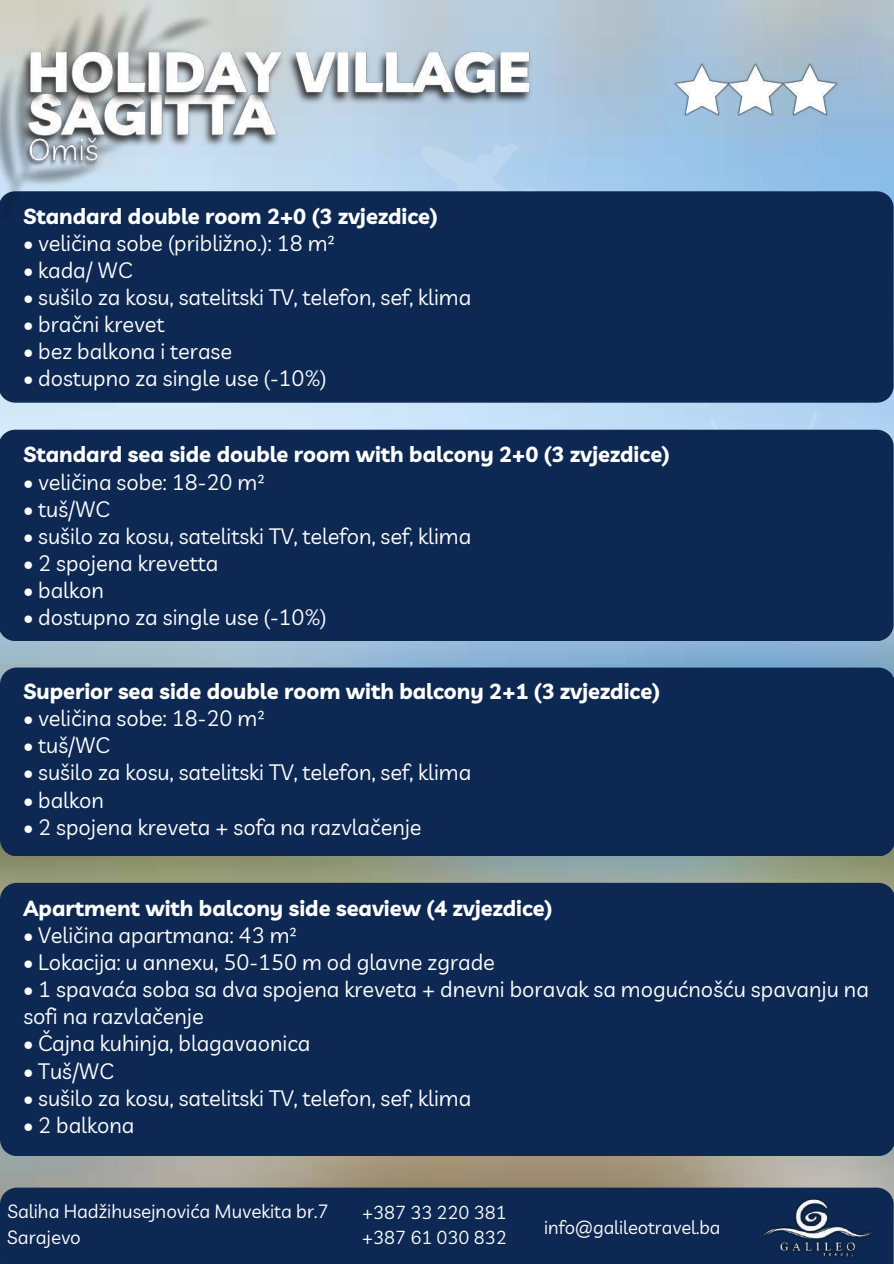
<style>
.page{position:relative;width:894px;height:1264px;background:#fff}
.page>*{position:absolute;margin:0;border:0;box-sizing:border-box;transform-origin:0 0}
.t1{font:21.75px/27px "Livvic";color:#fff}
.t2{font:700 21.75px "Livvic";color:#fff}
.t3{font:18.75px/25.5px "Livvic";color:#fff}
.t4{font:18.3px/25.5px "Livvic";color:#fff}
</style>
<div class="page">
<img style="left:0;top:0;width:893px;height:1187px">
<div style="left:0;top:1187px;width:893px;height:76px;background:#0d2953"></div>
<img style="left:755px;top:1194px;width:124px;height:65px">
<svg style="left:419px;top:126px;width:125px;height:65px;background:#b4d1ec"></svg>
<svg style="left:534px;top:151px;width:359px;height:278px;background:#a3caec"></svg>
<img style="left:843px;top:1256px;width:50px;height:7px">
<div style="left:0;top:191px;width:893px;height:211px;background:#0d2953"></div>
<div style="left:0;top:429px;width:893px;height:212px;background:#0d2953"></div>
<div style="left:0;top:667px;width:893px;height:189px;background:#0d2953"></div>
<div style="left:0;top:882px;width:893px;height:274px;background:#0d2953"></div>
<img style="left:673px;top:64px;width:53px;height:51px">
<img style="left:726px;top:64px;width:54px;height:51px">
<img style="left:0;top:0;width:215px;height:224px">
<img style="left:14px;top:77px;width:271px;height:75px">
<img style="left:17px;top:36px;width:519px;height:73px">
<img style="left:21px;top:130px;width:81px;height:40px">
<img style="left:780px;top:64px;width:58px;height:51px">
<p class="t2" style="left:23px;top:202px;width:416px">Standard double room 2+0 (3 zvjezdice)</p>
<p class="t1" style="left:23px;top:229px;width:313px">• veličina sobe (približno.): 18 m²</p>
<p class="t1" style="left:23px;top:256px;width:110px">• kada/ WC</p>
<p class="t1" style="left:23px;top:283px;width:449px">• sušilo za kosu, satelitski TV, telefon, sef, klima</p>
<p class="t1" style="left:23px;top:310px;width:143px">• bračni krevet</p>
<p class="t1" style="left:23px;top:337px;width:210px">• bez balkona i terase</p>
<p class="t1" style="left:23px;top:364px;width:305px">• dostupno za single use (-10%)</p>
<p class="t2" style="left:23px;top:440px;width:648px">Standard sea side double room with balcony 2+0 (3 zvjezdice)</p>
<p class="t1" style="left:23px;top:468px;width:242px">• veličina sobe: 18-20 m²</p>
<p class="t1" style="left:23px;top:495px;width:88px">• tuš/WC</p>
<p class="t1" style="left:23px;top:522px;width:449px">• sušilo za kosu, satelitski TV, telefon, sef, klima</p>
<p class="t1" style="left:23px;top:549px;width:196px">• 2 spojena krevetta</p>
<p class="t1" style="left:23px;top:576px;width:82px">• balkon</p>
<p class="t1" style="left:23px;top:603px;width:305px">• dostupno za single use (-10%)</p>
<p class="t2" style="left:23px;top:677px;width:638px">Superior sea side double room with balcony 2+1 (3 zvjezdice)</p>
<p class="t1" style="left:23px;top:704px;width:242px">• veličina sobe: 18-20 m²</p>
<p class="t1" style="left:23px;top:731px;width:88px">• tuš/WC</p>
<p class="t1" style="left:23px;top:758px;width:449px">• sušilo za kosu, satelitski TV, telefon, sef, klima</p>
<p class="t1" style="left:23px;top:785px;width:82px">• balkon</p>
<p class="t1" style="left:23px;top:812px;width:399px">• 2 spojena kreveta + sofa na razvlačenje</p>
<p class="t2" style="left:23px;top:894px;width:530px">Apartment with balcony side seaview (4 zvjezdice)</p>
<p class="t1" style="left:23px;top:921px;width:275px">• Veličina apartmana: 43 m²</p>
<p class="t1" style="left:23px;top:948px;width:473px">• Lokacija: u annexu, 50-150 m od glavne zgrade</p>
<p class="t1" style="left:23px;top:975px;width:846px">• 1 spavaća soba sa dva spojena kreveta + dnevni boravak sa mogućnošću spavanju na sofi na razvlačenje</p>
<p class="t1" style="left:23px;top:1029px;width:288px">• Čajna kuhinja, blagavaonica</p>
<p class="t1" style="left:23px;top:1056px;width:92px">• Tuš/WC</p>
<p class="t1" style="left:23px;top:1083px;width:449px">• sušilo za kosu, satelitski TV, telefon, sef, klima</p>
<p class="t1" style="left:23px;top:1110px;width:112px">• 2 balkona</p>
<p class="t3" style="left:7px;top:1198px;width:323px">Saliha Hadžihusejnovića Muvekita br.7<br>Sarajevo</p>
<p class="t4" style="left:362px;top:1198px;width:146px">+387 33 220 381 +387 61 030 832</p>
<p class="t4" style="left:544px;top:1213px;width:178px">info@galileotravel.ba</p>
</div>
